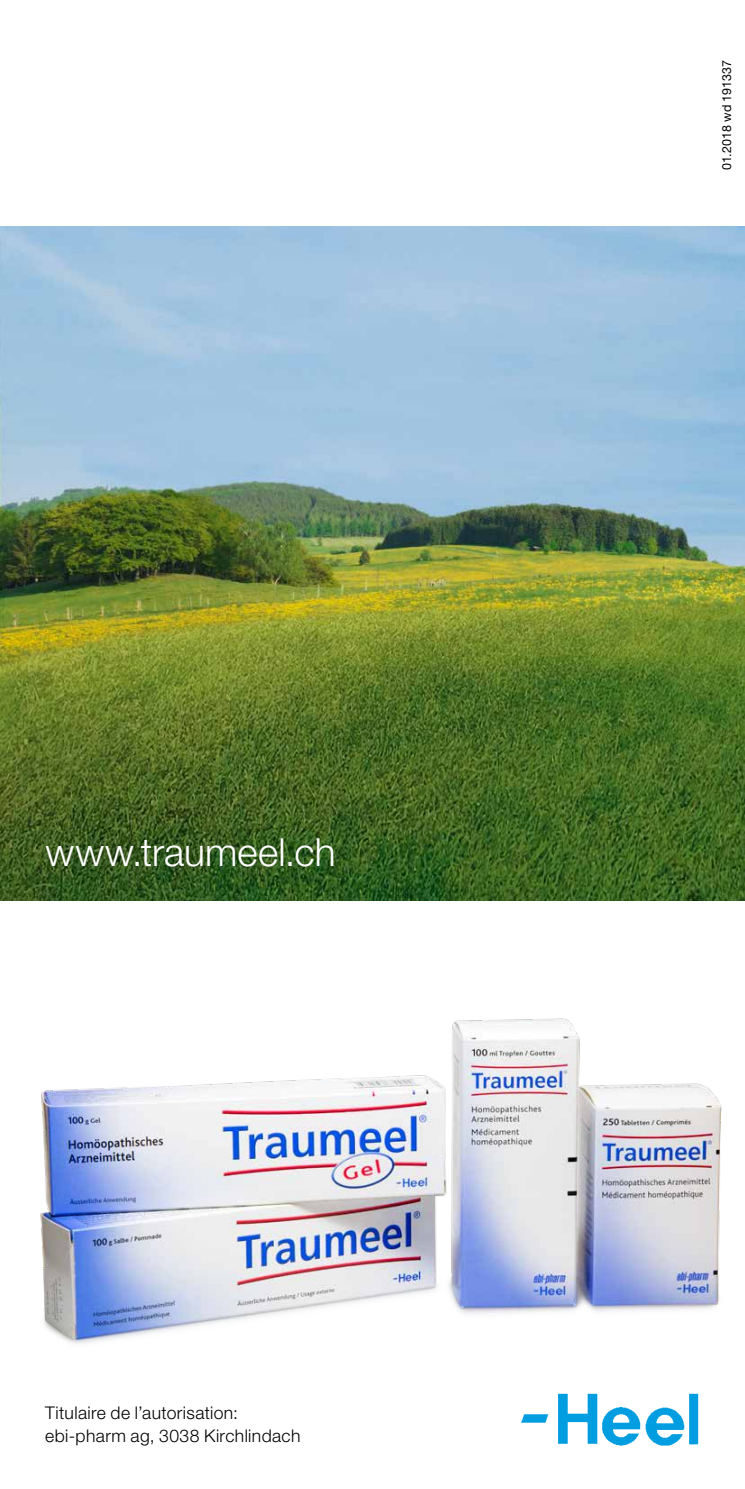
<style>
.page{position:relative;width:745px;height:1489px;background:#fff}
.page>*{position:absolute;margin:0;border:0;box-sizing:border-box;transform-origin:0 0}
.t1{font:300 38.75px "Helvetica Neue LT Std";letter-spacing:.005em;color:#fff}
.t2{font:300 17.5px/22.5px "Helvetica Neue LT Std";letter-spacing:.025em;color:#000}
.t3{font:12.5px "Helvetica Neue LT Std";letter-spacing:-.005em;color:#000}
</style>
<div class="page">
<img style="left:521px;top:1393px;width:177px;height:53px">
<img style="left:0;top:227px;width:744px;height:673px">
<img style="left:40px;top:1018px;width:682px;height:326px">
<h1 class="t1" style="left:45px;top:828px;width:291px">www.traumeel.ch</h1>
<p class="t2" style="left:45px;top:1401px;width:257px">Titulaire de l’autorisation: ebi-pharm ag, 3038 Kirchlindach</p>
<p class="t3" style="left:718px;top:170px;width:111px;rotate:-90deg">01.2018 wd 191337</p>
</div>
